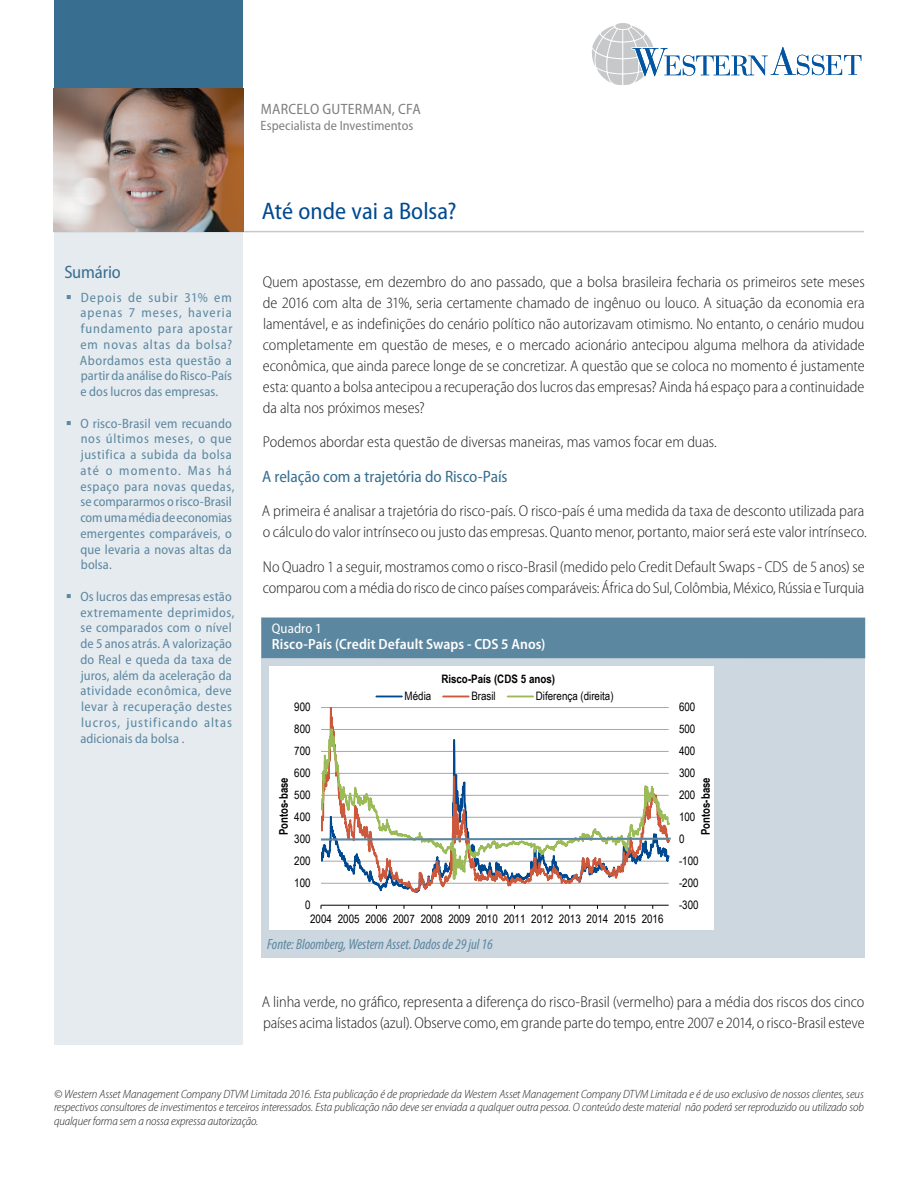
<style>
.page{position:relative;width:918px;height:1188px;background:#fff}
.page>*{position:absolute;margin:0;border:0;box-sizing:border-box;transform-origin:0 0}
.white_paper_title{font:semi-condensed 24px "Myriad Pro";letter-spacing:.005em;color:#014990}
.Body_Title{font:semi-condensed 18px "Myriad Pro";letter-spacing:-.01em;color:#386e8f}
.Body_Text{font:semi-condensed 16.5px "Myriad Pro";letter-spacing:-.005em;color:#386e8f}
.Body_Text-2{font:300 semi-condensed 15.75px/21px "Myriad Pro";letter-spacing:-.005em;color:#231f20}
.bio_job_detail{font:semi-condensed 15px "Myriad Pro";letter-spacing:.015em;color:#7f7f7f}
.t1{font:italic condensed 14.85px "Myriad Pro";letter-spacing:-.005em;color:#5c87a1}
.t2{font:600 semi-condensed 14.85px "Myriad Pro";letter-spacing:.005em;color:#fff}
.t3{font:semi-condensed 13.95px "Myriad Pro";letter-spacing:.005em;color:#fff}
.t4{font:semi-condensed 13.5px/15.8px "Myriad Pro";letter-spacing:.015em;color:#5c87a1}
.bio_job_detail-2{font:semi-condensed 13.5px "Myriad Pro";letter-spacing:.005em;color:#7f7f7f}
.t5{font:italic 300 semi-condensed 12px/13.5px "Myriad Pro";letter-spacing:-.01em;color:#231f20;text-align:justify}
.t6{font:700 12px "Arial Narrow";letter-spacing:.005em;color:#000}
.t7{font:11.7px "Arial Narrow";letter-spacing:-.005em;color:#000}
.t8{font:700 11.7px "Arial Narrow";letter-spacing:-.005em;color:#000}
</style>
<div class="page">
<div style="left:54px;top:0;width:189px;height:1045px;background:#386e8f"></div>
<div style="left:54px;top:123px;width:189px;height:922px;background:#e5ebef"></div>
<hr style="left:54px;top:231px;width:810px;height:1px;background:#c7c8ca">
<div style="left:615px;top:23px;width:16px;height:6px;background:#c7c8ca;border-radius:50%"></div>
<svg style="left:592px;top:26px;width:269px;height:59px"></svg>
<img style="left:54px;top:88px;width:189px;height:143px">
<div style="left:261px;top:618px;width:604px;height:340px;background:#cdd7e0"></div>
<div style="left:261px;top:618px;width:604px;height:40px;background:#5c87a1"></div>
<div style="left:270px;top:667px;width:444px;height:263px;background:#fff"></div>
<svg style="left:319px;top:617px;width:354px;height:292px"></svg>
<p class="bio_job_detail" style="left:261px;top:101px;width:162px">MARCELO GUTERMAN, CFA</p>
<p class="bio_job_detail-2" style="left:261px;top:118px;width:154px">Especialista de Investimentos</p>
<p class="Body_Title" style="left:64px;top:262px;width:58px">Sumário</p>
<p class="t4" style="left:80px;top:290px;width:154px;text-align:justify">Depois de subir 31% em apenas 7 meses, haveria fundamento para apostar em novas altas da bolsa?<br>Abordamos esta questão a partir da análise do Risco-País e dos lucros das empresas.</p>
<p class="t4" style="left:80px;top:416px;width:156px">O risco-Brasil vem recuando nos últimos meses, o que justifica a subida da bolsa até o momento. Mas há espaço para novas quedas, se compararmos o risco-Brasil com uma média de economias emergentes comparáveis, o que levaria a novas altas da bolsa.</p>
<p class="t4" style="left:80px;top:589px;width:156px">Os lucros das empresas estão extremamente deprimidos, se comparados com o nível de 5 anos atrás. A valorização do Real e queda da taxa de juros, além da aceleração da atividade econômica, deve levar à recuperação destes lucros, justificando altas adicionais da bolsa .</p>
<p class="white_paper_title" style="left:262px;top:198px;width:196px">Até onde vai a Bolsa?</p>
<p class="Body_Text-2" style="left:263px;top:271px;width:604px;text-align:justify">Quem apostasse, em dezembro do ano passado, que a bolsa brasileira fecharia os primeiros sete meses de 2016 com alta de 31%, seria certamente chamado de ingênuo ou louco. A situação da economia era lamentável, e as indefinições do cenário político não autorizavam otimismo. No entanto, o cenário mudou completamente em questão de meses, e o mercado acionário antecipou alguma melhora da atividade econômica, que ainda parece longe de se concretizar. A questão que se coloca no momento é justamente esta: quanto a bolsa antecipou a recuperação dos lucros das empresas? Ainda há espaço para a continuidade da alta nos próximos meses?</p>
<p class="Body_Text-2" style="left:263px;top:432px;width:456px">Podemos abordar esta questão de diversas maneiras, mas vamos focar em duas.</p>
<p class="Body_Text" style="left:262px;top:467px;width:247px">A relação com a trajetória do Risco-País</p>
<p class="Body_Text-2" style="left:262px;top:501px;width:606px">A primeira é analisar a trajetória do risco-país. O risco-país é uma medida da taxa de desconto utilizada para o cálculo do valor intrínseco ou justo das empresas. Quanto menor, portanto, maior será este valor intrínseco.</p>
<p class="Body_Text-2" style="left:263px;top:556px;width:603px">No Quadro 1 a seguir, mostramos como o risco-Brasil (medido pelo Credit Default Swaps - CDS de 5 anos) se comparou com a média do risco de cinco países comparáveis: África do Sul, Colômbia, México, Rússia e Turquia</p>
<p class="t3" style="left:272px;top:620px;width:52px">Quadro 1</p>
<p class="t2" style="left:272px;top:636px;width:275px">Risco-País (Credit Default Swaps - CDS 5 Anos)</p>
<p class="t8" style="left:441px;top:670px;width:115px">Risco-País (CDS 5 anos)</p>
<p class="t7" style="left:294px;top:699px;width:18px">900</p>
<p class="t7" style="left:405px;top:688px;width:28px">Média</p>
<p class="t7" style="left:471px;top:688px;width:26px">Brasil</p>
<p class="t7" style="left:536px;top:688px;width:79px">Diferença (direita)</p>
<p class="t7" style="left:679px;top:699px;width:18px">600</p>
<p class="t7" style="left:294px;top:720px;width:18px">800</p>
<p class="t7" style="left:679px;top:720px;width:18px">500</p>
<p class="t7" style="left:294px;top:742px;width:18px">700</p>
<p class="t7" style="left:679px;top:742px;width:18px">400</p>
<p class="t7" style="left:294px;top:764px;width:18px">600</p>
<p class="t6" style="left:274px;top:835px;width:59px;rotate:-90deg">Pontos-base</p>
<p class="t7" style="left:294px;top:786px;width:18px">500</p>
<p class="t7" style="left:294px;top:808px;width:18px">400</p>
<p class="t7" style="left:294px;top:830px;width:18px">300</p>
<p class="t7" style="left:679px;top:764px;width:18px">300</p>
<p class="t6" style="left:697px;top:835px;width:59px;rotate:-90deg">Pontos-base</p>
<p class="t7" style="left:679px;top:786px;width:18px">200</p>
<p class="t7" style="left:679px;top:808px;width:18px">100</p>
<p class="t7" style="left:679px;top:830px;width:7px">0</p>
<p class="t7" style="left:294px;top:852px;width:18px">200</p>
<p class="t7" style="left:679px;top:852px;width:21px">-100</p>
<p class="t7" style="left:294px;top:874px;width:18px">100</p>
<p class="t7" style="left:679px;top:874px;width:21px">-200</p>
<p class="t7" style="left:305px;top:896px;width:7px">0</p>
<p class="t7" style="left:679px;top:896px;width:21px">-300</p>
<p class="t7" style="left:310px;top:910px;width:355px">2004 2005 2006 2007 2008 2009 2010 2011 2012 2013 2014 2015 2016</p>
<p class="t1" style="left:267px;top:936px;width:227px">Fonte: Bloomberg, Western Asset. Dados de 29 jul 16</p>
<p class="Body_Text-2" style="left:262px;top:991px;width:604px">A linha verde, no gráfico, representa a diferença do risco-Brasil (vermelho) para a média dos riscos dos cinco países acima listados (azul). Observe como, em grande parte do tempo, entre 2007 e 2014, o risco-Brasil esteve</p>
<p class="t5" style="left:54px;top:1087px;width:811px">© Western Asset Management Company DTVM Limitada 2016. Esta publicação é de propriedade da Western Asset Management Company DTVM Limitada e é de uso exclusivo de nossos clientes, seus respectivos consultores de investimentos e terceiros interessados. Esta publicação não deve ser enviada a qualquer outra pessoa. O conteúdo deste material não poderá ser reproduzido ou utilizado sob qualquer forma sem a nossa expressa autorização.</p>
</div>
